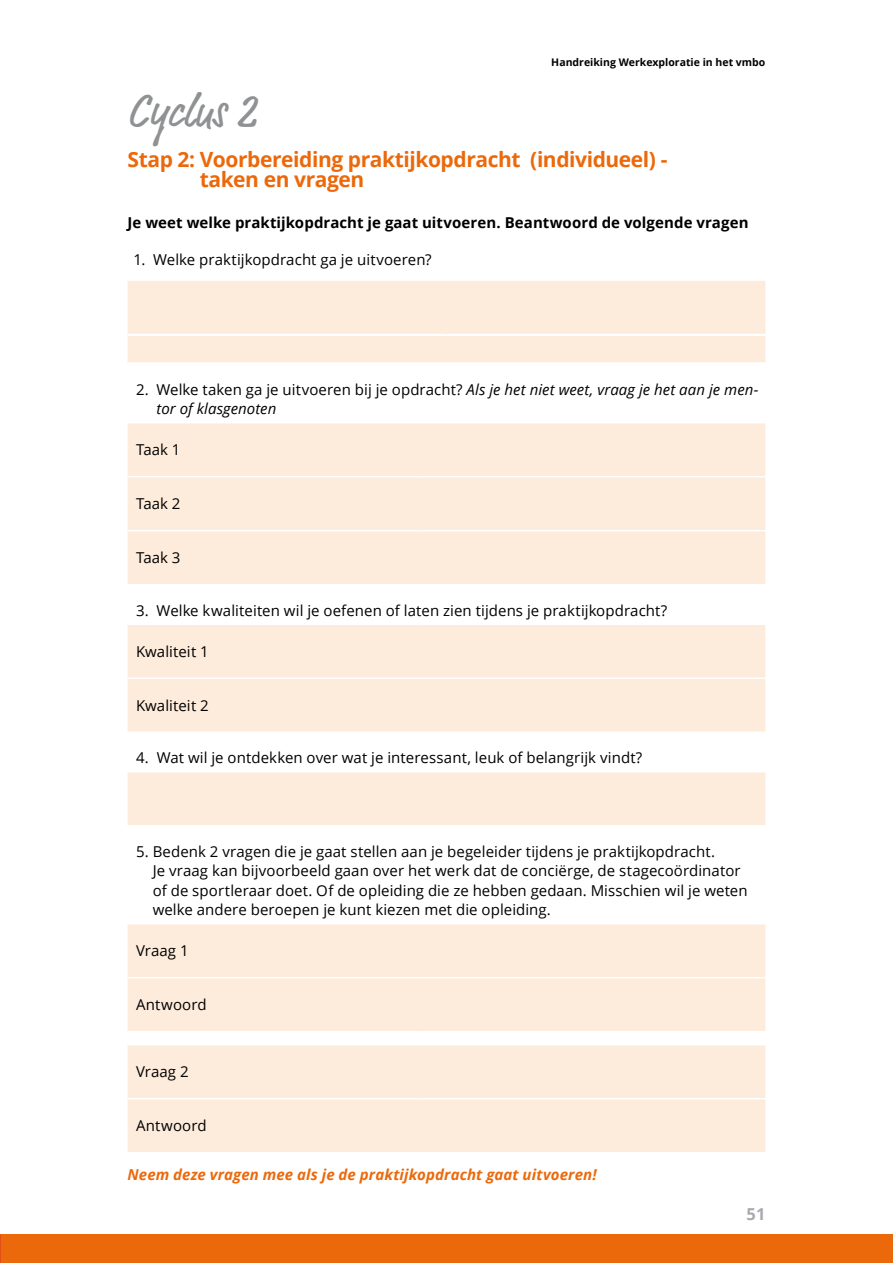
<style>
.page{position:relative;width:893px;height:1263px;background:#fff}
.page>*{position:absolute;margin:0;border:0;box-sizing:border-box;transform-origin:0 0}
.t1{font:46.5px "Market 2019";color:#8f9193;scale:.96 1}
.t2{font:700 21px/20.2px "Open Sans";letter-spacing:-.02em;color:#eb690b}
.t3{font:700 16.5px "Open Sans";color:#a8aaaf}
.t4{font:15px/19.5px "Open Sans";letter-spacing:.005em;color:#000}
.t5{font:italic 15px/19.5px "Open Sans";letter-spacing:.005em;color:#000}
.t6{font:700 15px "Open Sans";letter-spacing:.005em;color:#000}
.t7{font:italic 700 15px "Open Sans";letter-spacing:.01em;color:#eb690b}
.t8{font:700 10.5px "Open Sans";color:#000}
.s1{font-style:normal}
</style>
<div class="page">
<div style="left:0;top:1234px;width:893px;height:29px;background:#eb690b"></div>
<div style="left:128px;top:281px;width:637px;height:81px;background:#fdebdb"></div>
<hr style="left:128px;top:334px;width:318px;height:2px;background:#fff">
<hr style="left:446px;top:334px;width:319px;height:2px;background:#fff">
<div style="left:128px;top:423px;width:637px;height:161px;background:#fdebdb"></div>
<hr style="left:128px;top:476px;width:289px;height:1px;background:#fff">
<hr style="left:417px;top:476px;width:348px;height:1px;background:#fff">
<hr style="left:128px;top:530px;width:289px;height:1px;background:#fff">
<hr style="left:417px;top:530px;width:348px;height:1px;background:#fff">
<div style="left:128px;top:625px;width:637px;height:106px;background:#fdebdb"></div>
<hr style="left:128px;top:677px;width:289px;height:2px;background:#fff">
<hr style="left:417px;top:677px;width:348px;height:2px;background:#fff">
<div style="left:128px;top:772px;width:637px;height:53px;background:#fdebdb"></div>
<div style="left:128px;top:924px;width:637px;height:228px;background:#fdebdb"></div>
<svg style="left:128px;top:1032px;width:637px;height:12px"></svg>
<hr style="left:128px;top:977px;width:289px;height:1px;background:#fff">
<hr style="left:417px;top:977px;width:348px;height:1px;background:#fff">
<hr style="left:128px;top:1031px;width:289px;height:1px;background:#fff">
<hr style="left:417px;top:1031px;width:348px;height:1px;background:#fff">
<hr style="left:128px;top:1044px;width:289px;height:1px;background:#fff">
<hr style="left:417px;top:1044px;width:348px;height:1px;background:#fff">
<hr style="left:128px;top:1098px;width:289px;height:1px;background:#fff">
<hr style="left:417px;top:1098px;width:348px;height:1px;background:#fff">
<p class="t8" style="left:551px;top:54px;width:216px">Handreiking Werkexploratie in het vmbo</p>
<h1 class="t1" style="left:128px;top:84px;width:136px">Cyclus 2</h1>
<h2 class="t2" style="left:200px;top:149px;width:469px;text-indent:-72px">Stap 2: Voorbereiding praktijkopdracht (individueel) - taken en vragen</h2>
<p class="t6" style="left:128px;top:212px;width:622px">Je weet welke praktijkopdracht je gaat uitvoeren. Beantwoord de volgende vragen</p>
<p class="t4" style="left:134px;top:250px;width:300px">1. Welke praktijkopdracht ga je uitvoeren?</p>
<p class="t5" style="left:157px;top:379px;width:603px;text-indent:-20px"><span class="s1">2. Welke taken ga je uitvoeren bij je opdracht?</span> Als je het niet weet, vraag je het aan je men&shy;tor of klasgenoten</p>
<p class="t4" style="left:136px;top:440px;width:46px">Taak 1</p>
<p class="t4" style="left:136px;top:494px;width:46px">Taak 2</p>
<p class="t4" style="left:136px;top:548px;width:46px">Taak 3</p>
<p class="t4" style="left:136px;top:600px;width:532px">3. Welke kwaliteiten wil je oefenen of laten zien tijdens je praktijkopdracht?</p>
<p class="t4" style="left:136px;top:641px;width:74px">Kwaliteit 1</p>
<p class="t4" style="left:136px;top:695px;width:74px">Kwaliteit 2</p>
<p class="t4" style="left:136px;top:748px;width:508px">4. Wat wil je ontdekken over wat je interessant, leuk of belangrijk vindt?</p>
<p class="t4" style="left:153px;top:841px;width:596px;text-indent:-17px">5. Bedenk 2 vragen die je gaat stellen aan je begeleider tijdens je praktijkopdracht.<br>Je vraag kan bijvoorbeeld gaan over het werk dat de conciërge, de stagecoördinator of de sportleraar doet. Of de opleiding die ze hebben gedaan. Misschien wil je weten welke andere beroepen je kunt kiezen met die opleiding.</p>
<p class="t4" style="left:136px;top:941px;width:54px">Vraag 1</p>
<p class="t4" style="left:136px;top:995px;width:72px">Antwoord</p>
<p class="t4" style="left:136px;top:1062px;width:54px">Vraag 2</p>
<p class="t4" style="left:136px;top:1116px;width:72px">Antwoord</p>
<p class="t7" style="left:128px;top:1163px;width:471px">Neem deze vragen mee als je de praktijkopdracht gaat uitvoeren!</p>
<p class="t3" style="left:747px;top:1202px;width:20px">51</p>
</div>
